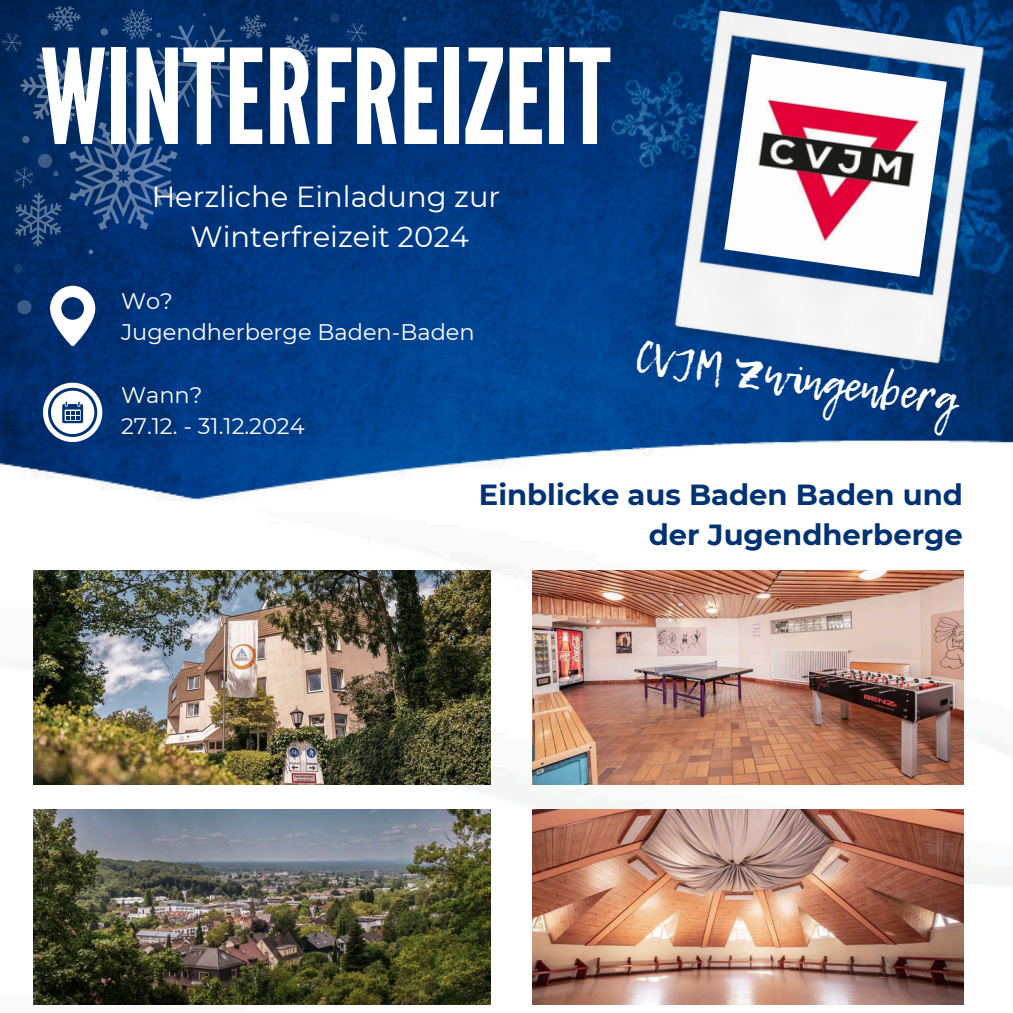
<style>
.page{position:relative;width:1013px;height:1013px;background:#fff}
.page>*{position:absolute;margin:0;border:0;box-sizing:border-box;transform-origin:0 0}
.t1{font:131.12px "League Gothic";color:#fff}
.t2{font:41.88px "Lemon Tuesday";color:#fff}
.t3{font:700 29px/40.2px "Montserrat";color:#003274;text-align:right}
.t4{font:29px/40.2px "Montserrat";color:#fff;text-align:center}
.t5{font:22.5px/31px "Montserrat";color:#fff}
</style>
<div class="page">
<img style="left:0;top:0;width:1012px;height:412px">
<img style="left:0;top:412px;width:1012px;height:593px">
<svg style="left:43px;top:383px;width:59px;height:59px"></svg>
<svg style="left:346px;top:23px;width:21px;height:19px"></svg>
<svg style="left:293px;top:17px;width:5px;height:4px"></svg>
<svg style="left:402px;top:17px;width:5px;height:4px"></svg>
<svg style="left:13px;top:264px;width:10px;height:9px"></svg>
<svg style="left:330px;top:13px;width:10px;height:10px"></svg>
<svg style="left:17px;top:300px;width:14px;height:14px"></svg>
<svg style="left:278px;top:33px;width:40px;height:36px"></svg>
<svg style="left:2px;top:7px;width:264px;height:247px"></svg>
<svg style="left:50px;top:286px;width:45px;height:60px"></svg>
<img style="left:671px;top:10px;width:319px;height:366px">
<img style="left:33px;top:570px;width:458px;height:214px">
<img style="left:33px;top:809px;width:458px;height:195px">
<img style="left:532px;top:570px;width:431px;height:214px">
<img style="left:532px;top:809px;width:431px;height:195px">
<h1 class="t1" style="left:40px;top:19px;width:572px">WINTERFREIZEIT</h1>
<p class="t4" style="left:152px;top:175px;width:350px">Herzliche Einladung zur<br>Winterfreizeit 2024</p>
<p class="t5" style="left:121px;top:285px;width:355px">Wo?<br>Jugendherberge Baden-Baden</p>
<p class="t5" style="left:121px;top:379px;width:185px">Wann?<br>27.12. - 31.12.2024</p>
<h2 class="t2" style="left:639px;top:332px;width:326px;rotate:8deg">CVJM Zwingenberg</h2>
<p class="t3" style="left:479px;top:473px;width:485px">Einblicke aus Baden Baden und der Jugendherberge</p>
</div>
